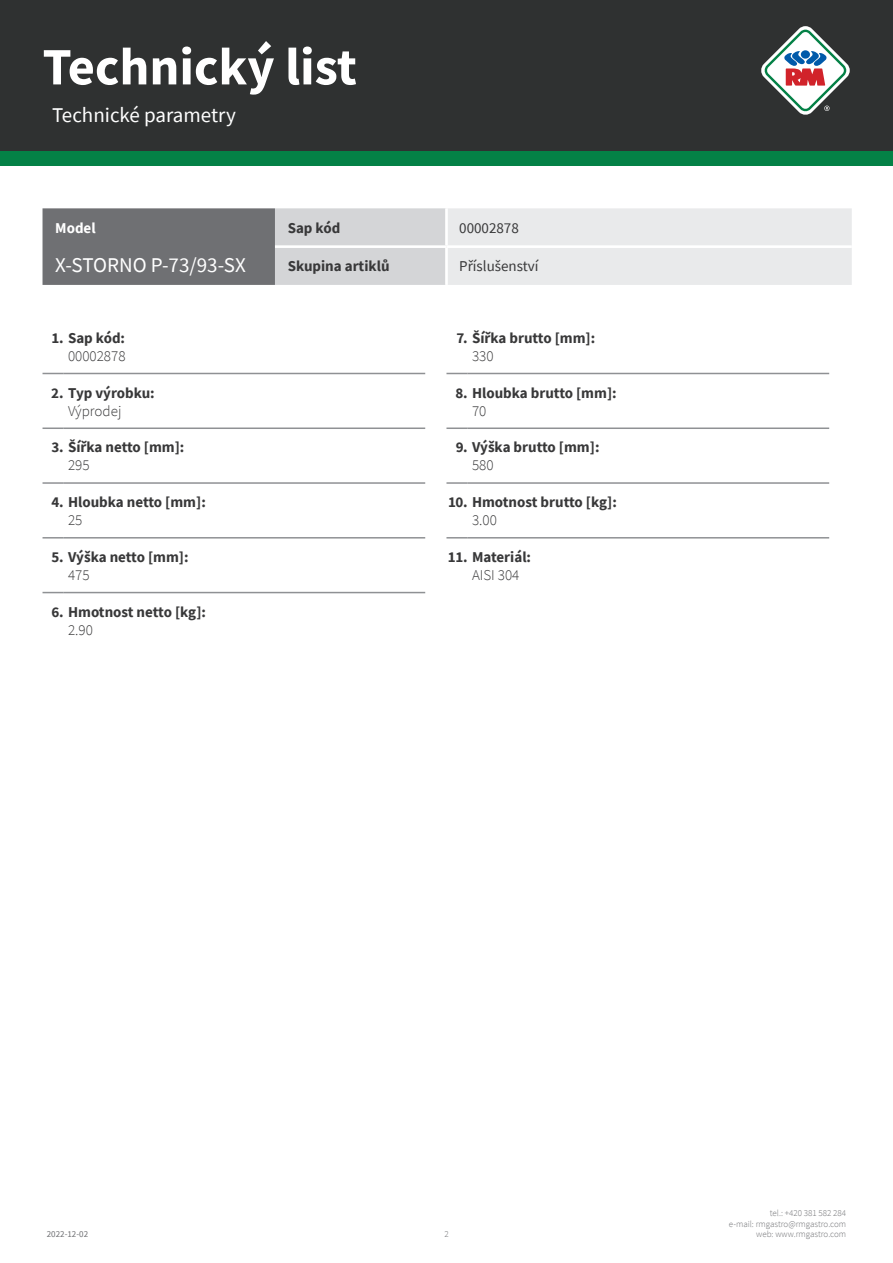
<style>
.page{position:relative;width:893px;height:1263px;background:#fff}
.page>*{position:absolute;margin:0;border:0;box-sizing:border-box;transform-origin:0 0}
.t1{font:700 52.5px "Source Sans Pro";color:#fff}
.kapitola{font:21px "Source Sans Pro";color:#fff}
.tabulka_-_headline{font:21px "Source Sans Pro";color:#fff}
.WebTechnicalNr{font:700 15px "Source Sans Pro";color:#383839}
.WebTechnicalValue{font:300 15px "Source Sans Pro";color:#383839}
.tabulka_-_text{font:15px "Source Sans Pro";color:#383839}
.tabulka_-_text-2{font:700 15px "Source Sans Pro";color:#383839}
.tabulka_-_text-3{font:700 15px "Source Sans Pro";color:#fff}
.t2{font:300 9px/10.8px "Source Sans Pro";color:#6f7073;text-align:right}
.t3{font:9px "Source Sans Pro";color:#6f7073}
</style>
<div class="page">
<div style="left:0;top:0;width:893px;height:166px;background:#048146"></div>
<div style="left:0;top:0;width:893px;height:151px;background:#2f3131"></div>
<svg style="left:761px;top:26px;width:89px;height:89px"></svg>
<hr style="left:64px;top:373px;width:361px;height:1px;background:#8f9194">
<hr style="left:468px;top:373px;width:361px;height:1px;background:#8f9194">
<hr style="left:64px;top:427px;width:361px;height:2px;background:#8f9194">
<hr style="left:468px;top:427px;width:361px;height:2px;background:#8f9194">
<hr style="left:64px;top:482px;width:361px;height:2px;background:#8f9194">
<hr style="left:468px;top:482px;width:361px;height:2px;background:#8f9194">
<hr style="left:64px;top:537px;width:361px;height:1px;background:#8f9194">
<hr style="left:468px;top:537px;width:361px;height:1px;background:#8f9194">
<hr style="left:64px;top:592px;width:361px;height:1px;background:#8f9194">
<svg style="left:43px;top:373px;width:21px;height:1px"></svg>
<svg style="left:446px;top:373px;width:22px;height:1px"></svg>
<hr style="left:43px;top:427px;width:21px;height:2px;background:#8f9194">
<hr style="left:446px;top:427px;width:22px;height:2px;background:#8f9194">
<hr style="left:43px;top:482px;width:21px;height:2px;background:#8f9194">
<hr style="left:446px;top:482px;width:22px;height:2px;background:#8f9194">
<svg style="left:43px;top:537px;width:21px;height:1px"></svg>
<svg style="left:446px;top:537px;width:22px;height:1px"></svg>
<svg style="left:43px;top:592px;width:21px;height:1px"></svg>
<svg style="left:43px;top:208px;width:809px;height:77px;background:#c0c1c3"></svg>
<hr style="left:445px;top:208px;width:3px;height:37px;background:#fff">
<hr style="left:275px;top:245px;width:171px;height:3px;background:#fff">
<hr style="left:446px;top:245px;width:406px;height:3px;background:#fff">
<hr style="left:445px;top:248px;width:3px;height:37px;background:#fff">
<h1 class="t1" style="left:43px;top:31px;width:316px">Technický list</h1>
<p class="kapitola" style="left:52px;top:101px;width:185px">Technické parametry</p>
<p class="tabulka_-_text-3" style="left:55px;top:218px;width:42px">Model</p>
<p class="tabulka_-_text-2" style="left:288px;top:218px;width:54px">Sap kód</p>
<p class="tabulka_-_text" style="left:459px;top:219px;width:61px">00002878</p>
<p class="tabulka_-_headline" style="left:55px;top:251px;width:192px">X-STORNO P-73/93-SX</p>
<p class="tabulka_-_text-2" style="left:288px;top:256px;width:103px">Skupina artiklů</p>
<p class="tabulka_-_text" style="left:459px;top:257px;width:81px">Příslušenství</p>
<p class="WebTechnicalNr" style="left:51px;top:328px;width:75px">1. Sap kód:</p>
<p class="WebTechnicalValue" style="left:68px;top:347px;width:59px">00002878</p>
<p class="WebTechnicalNr" style="left:456px;top:328px;width:140px">7. Šířka brutto [mm]:</p>
<p class="WebTechnicalValue" style="left:472px;top:347px;width:23px">330</p>
<p class="WebTechnicalNr" style="left:51px;top:382px;width:105px">2. Typ výrobku:</p>
<p class="WebTechnicalValue" style="left:68px;top:401px;width:55px">Výprodej</p>
<p class="WebTechnicalNr" style="left:455px;top:382px;width:163px">8. Hloubka brutto [mm]:</p>
<p class="WebTechnicalValue" style="left:472px;top:401px;width:16px">70</p>
<p class="WebTechnicalNr" style="left:52px;top:437px;width:134px">3. Šířka netto [mm]:</p>
<p class="WebTechnicalValue" style="left:68px;top:456px;width:23px">295</p>
<p class="WebTechnicalNr" style="left:456px;top:437px;width:145px">9. Výška brutto [mm]:</p>
<p class="WebTechnicalValue" style="left:472px;top:456px;width:23px">580</p>
<p class="WebTechnicalNr" style="left:51px;top:492px;width:156px">4. Hloubka netto [mm]:</p>
<p class="WebTechnicalValue" style="left:68px;top:511px;width:16px">25</p>
<p class="WebTechnicalNr" style="left:448px;top:492px;width:170px">10. Hmotnost brutto [kg]:</p>
<p class="WebTechnicalValue" style="left:472px;top:511px;width:26px">3.00</p>
<p class="WebTechnicalNr" style="left:52px;top:547px;width:139px">5. Výška netto [mm]:</p>
<p class="WebTechnicalValue" style="left:68px;top:566px;width:23px">475</p>
<p class="WebTechnicalNr" style="left:448px;top:547px;width:85px">11. Materiál:</p>
<p class="WebTechnicalValue" style="left:472px;top:566px;width:49px">AISI 304</p>
<p class="WebTechnicalNr" style="left:51px;top:601px;width:156px">6. Hmotnost netto [kg]:</p>
<p class="WebTechnicalValue" style="left:68px;top:620px;width:26px">2.90</p>
<p class="t3" style="left:47px;top:1229px;width:43px">2022-12-02</p>
<p class="t2" style="left:444px;top:1229px;width:6px">2</p>
<p class="t2" style="left:729px;top:1207px;width:119px">tel.: +420 381 582 284<br>e-mail: rmgastro@rmgastro.com web: www.rmgastro.com</p>
</div>
